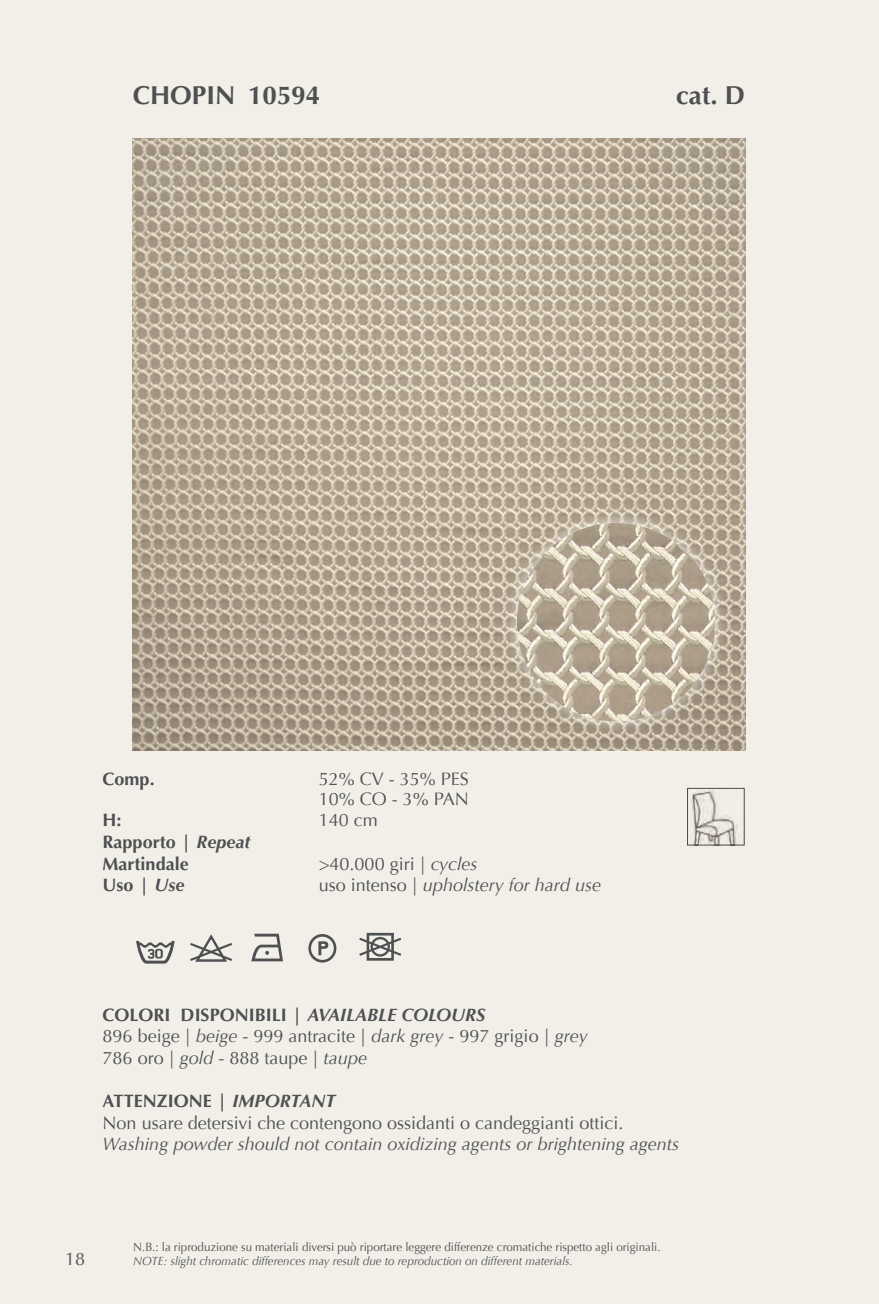
<style>
.page{position:relative;width:879px;height:1304px;background:#f1efe8}
.page>*{position:absolute;margin:0;border:0;box-sizing:border-box;transform-origin:0 0}
.t1{font:700 26px "Optima";color:#4e5052}
.t2{font:18px/21.6px "Optima";color:#4e5052}
.t3{font:italic 18px "Optima";color:#4e5052}
.t4{font:700 18px/21.6px "Optima";color:#4e5052}
.t5{font:12px "Optima";color:#4e5052;scale:.96 1}
.t6{font:italic 12px "Optima";color:#4e5052;scale:.96 1}
.s1{font-style:italic}
.s2{font-style:normal}
.s3{font-weight:700}
.s4{font-weight:700;font-style:italic}
</style>
<div class="page">
<img style="left:133px;top:138px;width:612px;height:612px">
<div style="left:504px;top:510px;width:224px;height:224px;background:#fff;opacity:.75"></div>
<img style="left:517px;top:523px;width:198px;height:198px;border-radius:99px">
<img style="left:691px;top:790px;width:47px;height:53px">
<div style="left:687px;top:788px;width:57px;height:57px;border:1px solid #4e5052"></div>
<svg style="left:136px;top:941px;width:39px;height:23px"></svg>
<svg style="left:251px;top:934px;width:32px;height:27px"></svg>
<svg style="left:359px;top:933px;width:42px;height:28px"></svg>
<svg style="left:190px;top:934px;width:42px;height:28px"></svg>
<svg style="left:308px;top:934px;width:28px;height:29px"></svg>
<h1 class="t1" style="left:133px;top:80px;width:189px">CHOPIN 10594</h1>
<h1 class="t1" style="left:676px;top:80px;width:71px">cat. D</h1>
<p class="t4" style="left:103px;top:768px;width:54px">Comp.</p>
<p class="t2" style="left:319px;top:769px;width:152px;line-height:20px">52% CV - 35% PES<br>10% CO - 3% PAN</p>
<p class="t4" style="left:103px;top:810px;width:21px">H:</p>
<p class="t2" style="left:319px;top:810px;width:61px">140 cm</p>
<p class="t4" style="left:103px;top:831px;width:149px">Rapporto | <span class="s1">Repeat<br></span>Martindale</p>
<p class="t2" style="left:319px;top:853px;width:160px">&gt;40.000 giri | <span class="s1">cycles</span></p>
<p class="t4" style="left:103px;top:874px;width:83px">Uso | <span class="s1">Use</span></p>
<p class="t3" style="left:319px;top:875px;width:284px"><span class="s2">uso intenso |</span> upholstery for hard use</p>
<p class="t2" style="left:103px;top:1004px;width:486px"><span class="s3">COLORI DISPONIBILI |</span> <span class="s4">AVAILABLE COLOURS<br></span>896 beige | <span class="s1">beige</span> - 999 antracite | <span class="s1">dark grey</span> - 997 grigio | <span class="s1">grey<br></span>786 oro | <span class="s1">gold</span> - 888 taupe | <span class="s1">taupe</span></p>
<p class="t2" style="left:103px;top:1090px;width:522px"><span class="s3">ATTENZIONE |</span> <span class="s4">IMPORTANT<br></span>Non usare detersivi che contengono ossidanti o candeggianti ottici.</p>
<p class="t3" style="left:103px;top:1134px;width:578px">Washing powder should not contain oxidizing agents or brightening agents</p>
<p class="t2" style="left:65px;top:1249px;width:22px">18</p>
<p class="t5" style="left:133px;top:1240px;width:551px">N.B.: la riproduzione su materiali diversi può riportare leggere differenze cromatiche rispetto agli originali.</p>
<p class="t6" style="left:133px;top:1254px;width:459px">NOTE: slight chromatic differences may result due to reproduction on different materials.</p>
</div>
